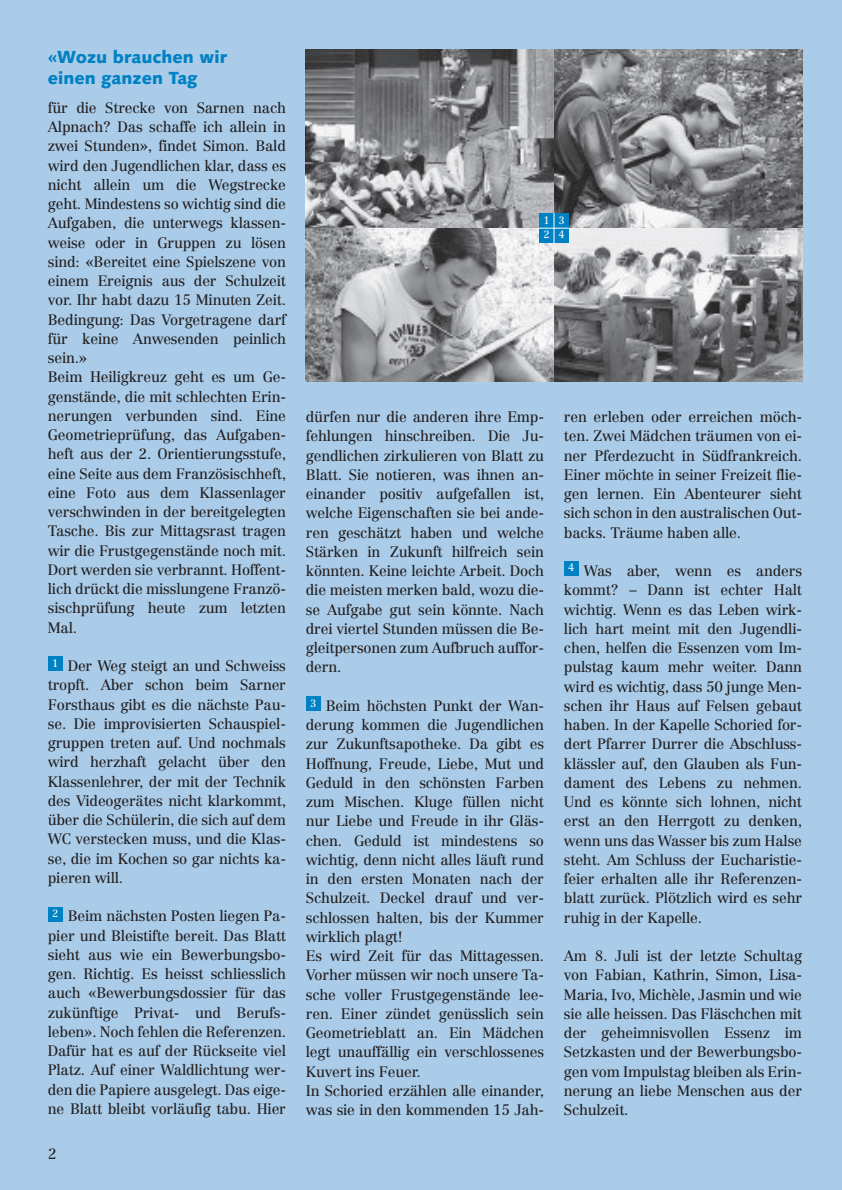
<style>
.page{position:relative;width:842px;height:1190px;background:#aacce9}
.page>*{position:absolute;margin:0;border:0;box-sizing:border-box;transform-origin:0 0}
.t1{font:900 17.5px/21px "Syntax";color:#0081c4}
.t2{font:14.88px/19.2px "Centennial";letter-spacing:-.015em;color:#231f20;text-align:justify}
.t3{font:10.5px "Centennial";color:#fff}
</style>
<div class="page">
<img style="left:306px;top:50px;width:248px;height:178px">
<svg style="left:306px;top:228px;width:248px;height:154px;background:#a7a8ab"></svg>
<svg style="left:554px;top:50px;width:248px;height:178px;background:#838487"></svg>
<svg style="left:554px;top:228px;width:248px;height:154px;background:#8d8e90"></svg>
<div style="left:48px;top:656px;width:15px;height:15px;background:#0081c4"></div>
<div style="left:48px;top:907px;width:15px;height:15px;background:#0081c4"></div>
<div style="left:306px;top:696px;width:15px;height:15px;background:#0081c4"></div>
<div style="left:564px;top:561px;width:15px;height:15px;background:#0081c4"></div>
<div style="left:539px;top:228px;width:15px;height:15px;background:#0081c4"></div>
<div style="left:554px;top:228px;width:15px;height:15px;background:#0081c4"></div>
<div style="left:554px;top:213px;width:15px;height:15px;background:#0081c4"></div>
<div style="left:539px;top:213px;width:15px;height:15px;background:#0081c4"></div>
<hr style="left:554px;top:213px;width:1px;height:30px;background:#fff">
<hr style="left:539px;top:228px;width:30px;height:1px;background:#fff">
<p class="t1" style="left:48px;top:48px;width:180px">«Wozu brauchen wir einen ganzen Tag</p>
<p class="t2" style="left:48px;top:99px;width:240px;text-align:left">für die Strecke von Sarnen nach<br>Alpnach? Das schaffe ich allein in zwei Stunden», findet Simon. Bald wird den Jugendlichen klar, dass es nicht allein um die Wegstrecke geht. Mindestens so wichtig sind die<br>Aufgaben, die unterwegs klassen&shy;weise oder in Gruppen zu lösen sind: «Bereitet eine Spielszene von einem Ereignis aus der Schulzeit vor. Ihr habt dazu 15 Minuten Zeit.<br>Bedingung: Das Vorgetragene darf für keine Anwesenden peinlich sein.»<br>Beim Heiligkreuz geht es um Ge&shy;genstände, die mit schlechten Erin&shy;nerungen verbunden sind. Eine<br>Geometrieprüfung, das Aufgaben&shy;heft aus der 2. Orientierungsstufe, eine Seite aus dem Französischheft, eine Foto aus dem Klassenlager verschwinden in der bereitgelegten<br>Tasche. Bis zur Mittagsrast tragen wir die Frustgegenstände noch mit.<br>Dort werden sie verbrannt. Hoffent&shy;lich drückt die misslungene Franzö&shy;sischprüfung heute zum letzten<br>Mal.</p>
<p class="t2" style="left:48px;top:658px;width:240px;text-indent:20px">Der Weg steigt an und Schweiss tropft. Aber schon beim Sarner Forsthaus gibt es die nächste Pau&shy;se. Die improvisierten Schauspiel&shy;gruppen treten auf. Und nochmals wird herzhaft gelacht über den Klassenlehrer, der mit der Technik des Videogerätes nicht klarkommt, über die Schülerin, die sich auf dem WC verstecken muss, und die Klas&shy;se, die im Kochen so gar nichts ka&shy;pieren will.</p>
<p class="t2" style="left:48px;top:908px;width:240px;text-indent:20px">Beim nächsten Posten liegen Pa&shy;pier und Bleistifte bereit. Das Blatt sieht aus wie ein Bewerbungsbo&shy;gen. Richtig. Es heisst schliesslich auch «Bewerbungsdossier für das zukünftige Privat- und Berufs&shy;leben». Noch fehlen die Referenzen.<br>Dafür hat es auf der Rückseite viel Platz. Auf einer Waldlichtung wer&shy;den die Papiere ausgelegt. Das eige&shy;ne Blatt bleibt vorläufig tabu. Hier</p>
<p class="t3" style="left:52px;top:659px;width:8px">1</p>
<p class="t3" style="left:52px;top:909px;width:8px">2</p>
<p class="t2" style="left:48px;top:1145px;width:10px">2</p>
<p class="t3" style="left:543px;top:215px;width:23px">1 3</p>
<p class="t3" style="left:543px;top:230px;width:23px">2 4</p>
<p class="t2" style="left:306px;top:409px;width:240px">dürfen nur die anderen ihre Emp&shy;fehlungen hinschreiben. Die Ju&shy;gendlichen zirkulieren von Blatt zu Blatt. Sie notieren, was ihnen an&shy;einander positiv aufgefallen ist, welche Eigenschaften sie bei ande&shy;ren geschätzt haben und welche Stärken in Zukunft hilfreich sein könnten. Keine leichte Arbeit. Doch die meisten merken bald, wozu die&shy;se Aufgabe gut sein könnte. Nach drei viertel Stunden müssen die Be&shy;gleitpersonen zum Aufbruch auffor&shy;dern.</p>
<p class="t2" style="left:306px;top:697px;width:240px;text-align:left;text-indent:20px">Beim höchsten Punkt der Wan&shy;derung kommen die Jugendlichen zur Zukunftsapotheke. Da gibt es<br>Hoffnung, Freude, Liebe, Mut und<br>Geduld in den schönsten Farben zum Mischen. Kluge füllen nicht nur Liebe und Freude in ihr Gläs&shy;chen. Geduld ist mindestens so wichtig, denn nicht alles läuft rund in den ersten Monaten nach der<br>Schulzeit. Deckel drauf und ver&shy;schlossen halten, bis der Kummer wirklich plagt!<br>Es wird Zeit für das Mittagessen.<br>Vorher müssen wir noch unsere Ta&shy;sche voller Frustgegenstände lee&shy;ren. Einer zündet genüsslich sein<br>Geometrieblatt an. Ein Mädchen legt unauffällig ein verschlossenes<br>Kuvert ins Feuer.<br>In Schoried erzählen alle einander, was sie in den kommenden 15 Jah-</p>
<p class="t3" style="left:310px;top:698px;width:8px">3</p>
<p class="t2" style="left:564px;top:409px;width:240px">ren erleben oder erreichen möch&shy;ten. Zwei Mädchen träumen von ei&shy;ner Pferdezucht in Südfrankreich.<br>Einer möchte in seiner Freizeit flie&shy;gen lernen. Ein Abenteurer sieht sich schon in den australischen Out&shy;backs. Träume haben alle.</p>
<p class="t2" style="left:564px;top:563px;width:240px;text-indent:20px">Was aber, wenn es anders kommt? – Dann ist echter Halt wichtig. Wenn es das Leben wirk&shy;lich hart meint mit den Jugendli&shy;chen, helfen die Essenzen vom Im&shy;pulstag kaum mehr weiter. Dann wird es wichtig, dass 50 junge Men&shy;schen ihr Haus auf Felsen gebaut haben. In der Kapelle Schoried for&shy;dert Pfarrer Durrer die Abschluss&shy;klässler auf, den Glauben als Fun&shy;dament des Lebens zu nehmen.<br>Und es könnte sich lohnen, nicht erst an den Herrgott zu denken, wenn uns das Wasser bis zum Halse steht. Am Schluss der Eucharistie&shy;feier erhalten alle ihr Referenzen&shy;blatt zurück. Plötzlich wird es sehr ruhig in der Kapelle.</p>
<p class="t2" style="left:564px;top:948px;width:240px">Am 8. Juli ist der letzte Schultag von Fabian, Kathrin, Simon, Lisa-Maria, Ivo, Michèle, Jasmin und wie sie alle heissen. Das Fläschchen mit der geheimnisvollen Essenz im Setzkasten und der Bewerbungsbo&shy;gen vom Impulstag bleiben als Erin&shy;nerung an liebe Menschen aus der Schulzeit.</p>
<p class="t3" style="left:568px;top:563px;width:8px">4</p>
</div>
